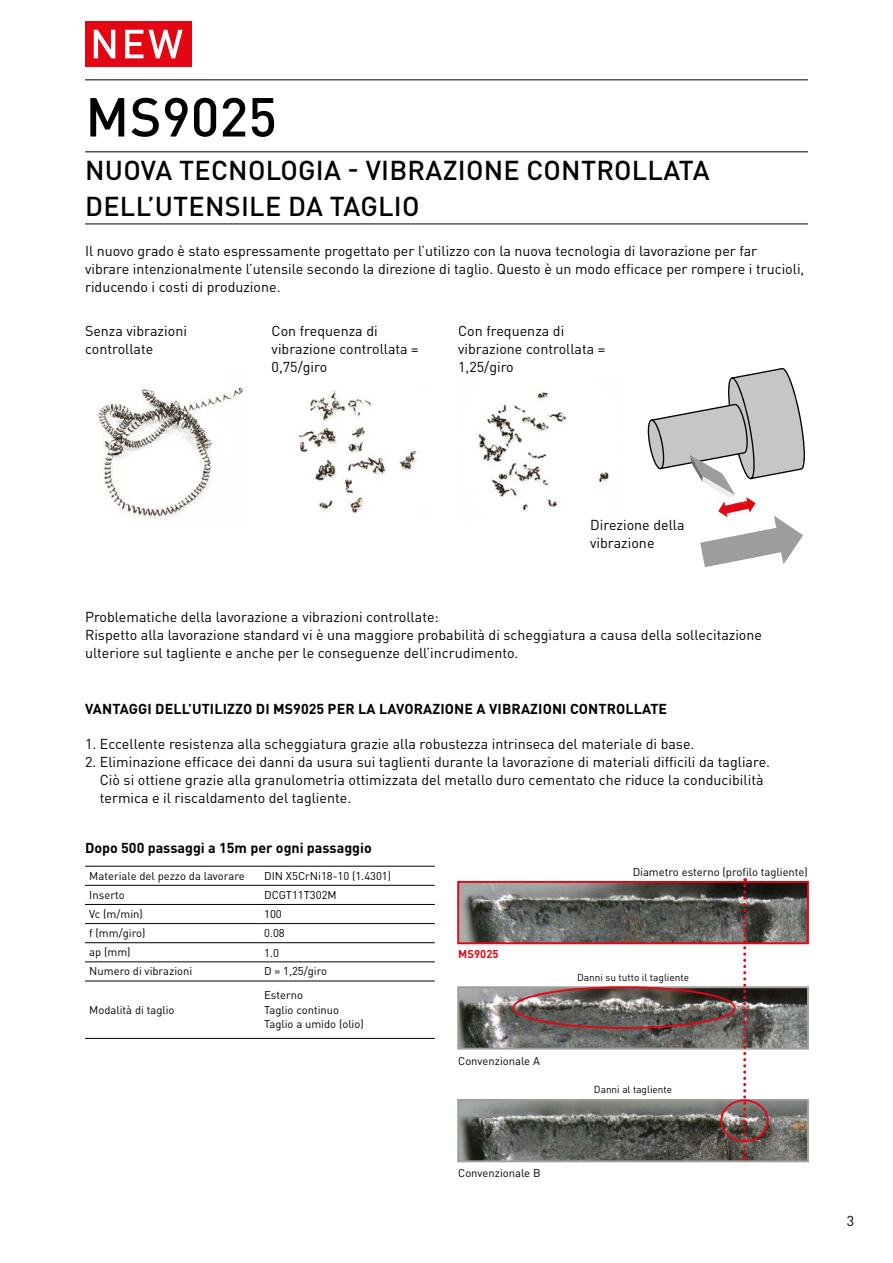
<style>
.page{position:relative;width:893px;height:1263px;background:#fff}
.page>*{position:absolute;margin:0;border:0;box-sizing:border-box;transform-origin:0 0}
.MHG_Headline_36_36pt{font:500 54px "DIN Pro";color:#000}
.MHG_Subline_18_24pt{font:500 27px/36px "DIN Pro";letter-spacing:.01em;color:#000}
.MHG_Copytext_BASE_9{font:14.25px/18px "DIN Pro";color:#000}
.MHG_Highlight_Headli{font:700 14.25px "DIN Pro";letter-spacing:.01em;color:#000}
.MHG_Copytext_BASE_9-2{font:700 14.25px "DIN Pro";color:#000}
.MHG_Table_left_align{font:11.25px/14.2px "DIN Pro";color:#000}
.MHG_Table_right_alig{font:11.25px "DIN Pro";color:#000}
.MHG_Table_left_align-2{font:700 11.25px "DIN Pro";color:#e30613}
.MHG_Table_center_ali{font:10.05px "DIN Pro";color:#000}
</style>
<div class="page">
<hr style="left:85px;top:79px;width:723px;height:1px;background:#000">
<hr style="left:85px;top:151px;width:723px;height:1px;background:#000">
<hr style="left:85px;top:866px;width:175px;height:1px;background:#000">
<hr style="left:260px;top:866px;width:175px;height:1px;background:#000">
<hr style="left:85px;top:885px;width:175px;height:1px;background:#000">
<hr style="left:260px;top:885px;width:175px;height:1px;background:#000">
<hr style="left:85px;top:904px;width:175px;height:1px;background:#000">
<hr style="left:260px;top:904px;width:175px;height:1px;background:#000">
<hr style="left:85px;top:923px;width:175px;height:1px;background:#000">
<hr style="left:260px;top:923px;width:175px;height:1px;background:#000">
<hr style="left:85px;top:942px;width:175px;height:1px;background:#000">
<hr style="left:260px;top:942px;width:175px;height:1px;background:#000">
<hr style="left:85px;top:961px;width:175px;height:1px;background:#000">
<hr style="left:260px;top:961px;width:175px;height:1px;background:#000">
<hr style="left:85px;top:981px;width:175px;height:1px;background:#000">
<hr style="left:260px;top:981px;width:175px;height:1px;background:#000">
<hr style="left:85px;top:1038px;width:175px;height:1px;background:#000">
<hr style="left:260px;top:1038px;width:175px;height:1px;background:#000">
<img style="left:97px;top:387px;width:148px;height:131px">
<img style="left:298px;top:390px;width:119px;height:127px">
<img style="left:476px;top:392px;width:133px;height:119px">
<svg style="left:648px;top:368px;width:157px;height:199px"></svg>
<img style="left:460px;top:884px;width:346px;height:57px">
<div style="left:457px;top:881px;width:352px;height:63px;border:2px solid #e30613"></div>
<img style="left:460px;top:989px;width:346px;height:57px">
<div style="left:457px;top:986px;width:352px;height:63px;border:2px solid #9d9d9c"></div>
<img style="left:460px;top:1102px;width:346px;height:57px">
<div style="left:457px;top:1099px;width:352px;height:63px;border:2px solid #9d9d9c"></div>
<svg style="left:512px;top:878px;width:258px;height:282px"></svg>
<div style="left:85px;top:21px;width:106px;height:46px;background:#e30613"></div>
<svg style="left:94px;top:30px;width:21px;height:28px"></svg>
<svg style="left:125px;top:30px;width:58px;height:28px"></svg>
<hr style="left:85px;top:224px;width:723px;height:1px;background:#000">
<p class="MHG_Headline_36_36pt" style="left:85px;top:73px;width:193px">MS9025</p>
<p class="MHG_Subline_18_24pt" style="left:85px;top:149px;width:626px">NUOVA TECNOLOGIA - VIBRAZIONE CONTROLLATA<br>DELL’UTENSILE DA TAGLIO</p>
<p class="MHG_Copytext_BASE_9" style="left:85px;top:240px;width:721px">Il nuovo grado è stato espressamente progettato per l’utilizzo con la nuova tecnologia di lavorazione per far vibrare intenzionalmente l’utensile secondo la direzione di taglio. Questo è un modo efficace per rompere i trucioli, riducendo i costi di produzione.</p>
<p class="MHG_Copytext_BASE_9" style="left:85px;top:321px;width:103px">Senza vibrazioni controllate</p>
<p class="MHG_Copytext_BASE_9" style="left:272px;top:321px;width:149px">Con frequenza di vibrazione controllata =<br>0,75/giro</p>
<p class="MHG_Copytext_BASE_9" style="left:458px;top:321px;width:149px">Con frequenza di vibrazione controllata =<br>1,25/giro</p>
<p class="MHG_Copytext_BASE_9" style="left:590px;top:515px;width:96px">Direzione della vibrazione</p>
<p class="MHG_Copytext_BASE_9" style="left:85px;top:606px;width:355px">Problematiche della lavorazione a vibrazioni controllate:</p>
<p class="MHG_Copytext_BASE_9" style="left:85px;top:624px;width:678px">Rispetto alla lavorazione standard vi è una maggiore probabilità di scheggiatura a causa della sollecitazione ulteriore sul tagliente e anche per le conseguenze dell’incrudimento.</p>
<p class="MHG_Highlight_Headli" style="left:85px;top:697px;width:584px">VANTAGGI DELL’UTILIZZO DI MS9025 PER LA LAVORAZIONE A VIBRAZIONI CONTROLLATE</p>
<p class="MHG_Copytext_BASE_9" style="left:85px;top:733px;width:611px">1. Eccellente resistenza alla scheggiatura grazie alla robustezza intrinseca del materiale di base.</p>
<p class="MHG_Copytext_BASE_9" style="left:100px;top:751px;width:672px;text-indent:-15px">2. Eliminazione efficace dei danni da usura sui taglienti durante la lavorazione di materiali difficili da tagliare.<br>Ciò si ottiene grazie alla granulometria ottimizzata del metallo duro cementato che riduce la conducibilità termica e il riscaldamento del tagliente.</p>
<p class="MHG_Copytext_BASE_9-2" style="left:85px;top:836px;width:288px">Dopo 500 passaggi a 15m per ogni passaggio</p>
<p class="MHG_Table_left_align" style="left:89px;top:867px;width:157px">Materiale del pezzo da lavorare</p>
<p class="MHG_Table_left_align" style="left:89px;top:886px;width:37px">Inserto</p>
<p class="MHG_Table_left_align" style="left:89px;top:906px;width:55px">Vc (m/min)</p>
<p class="MHG_Table_left_align" style="left:89px;top:925px;width:58px">f (mm/giro)</p>
<p class="MHG_Table_left_align" style="left:89px;top:944px;width:43px">ap (mm)</p>
<p class="MHG_Table_left_align" style="left:89px;top:963px;width:104px">Numero di vibrazioni</p>
<p class="MHG_Table_left_align" style="left:264px;top:963px;width:64px">D = 1,25/giro</p>
<p class="MHG_Table_left_align" style="left:89px;top:1001px;width:87px">Modalità di taglio</p>
<p class="MHG_Table_left_align" style="left:264px;top:868px;width:129px">DIN X5CrNi18-10 (1.4301)</p>
<p class="MHG_Table_left_align" style="left:264px;top:887px;width:74px">DCGT11T302M</p>
<p class="MHG_Table_left_align" style="left:264px;top:906px;width:19px">100</p>
<p class="MHG_Table_left_align" style="left:264px;top:925px;width:22px">0.08</p>
<p class="MHG_Table_left_align" style="left:264px;top:944px;width:16px">1.0</p>
<p class="MHG_Table_left_align" style="left:264px;top:987px;width:101px">Esterno<br>Taglio continuo<br>Taglio a umido (olio)</p>
<p class="MHG_Table_left_align-2" style="left:458px;top:945px;width:42px">MS9025</p>
<p class="MHG_Table_left_align" style="left:458px;top:1052px;width:83px">Convenzionale A</p>
<p class="MHG_Table_left_align" style="left:458px;top:1165px;width:84px">Convenzionale B</p>
<p class="MHG_Table_right_alig" style="left:633px;top:862px;width:177px">Diametro esterno (profilo tagliente)</p>
<p class="MHG_Table_center_ali" style="left:577px;top:969px;width:113px">Danni su tutto il tagliente</p>
<p class="MHG_Table_center_ali" style="left:594px;top:1081px;width:80px">Danni al tagliente</p>
<p class="MHG_Copytext_BASE_9" style="left:847px;top:1210px;width:9px">3</p>
</div>
